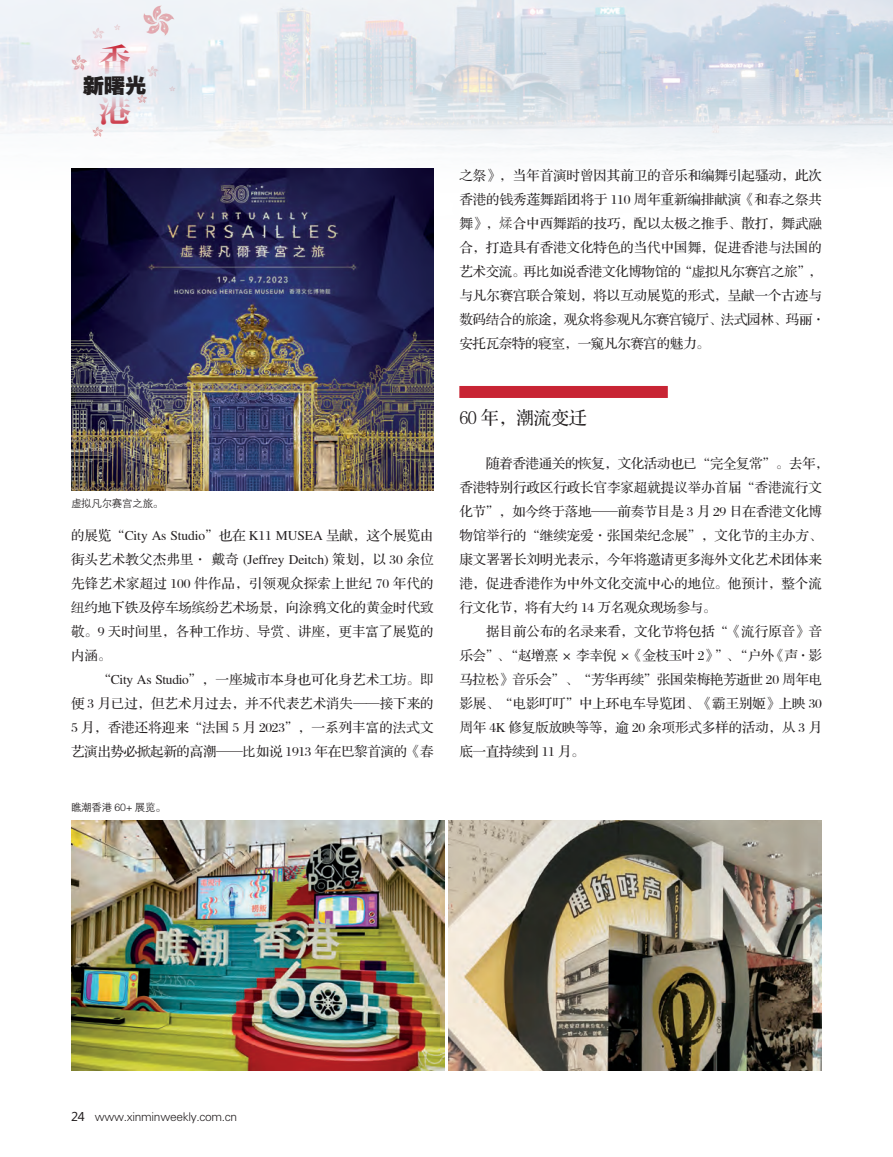
<style>
.page{position:relative;width:893px;height:1157px;background:#fff}
.page>*{position:absolute;margin:0;border:0;box-sizing:border-box;transform-origin:0 0}
.t1{font:32.25px/50.4px "FZFYSJW GB1 0";color:#c82434}
.t2{font:21.6px "FZYDTHJW GB1 0";color:#231f20}
.t3{font:18px "FZS3 K GBK1 0";letter-spacing:-.025em;color:#231f20}
.t4{font:13.5px/24px "FZS3 JW GB1 0";letter-spacing:-.005em;color:#231f20}
.t5{font:13.5px "FZS3 JW GB1 0";letter-spacing:-.025em;color:#231f20}
.t6{font:13.5px "FZS3 JW GB1 0";letter-spacing:.015em;color:#231f20}
.t7{font:13.5px "FZS3 JW GB1 0";letter-spacing:.02em;color:#231f20}
.t8{font:12px "FZXH1 JW GB1 0";letter-spacing:-.025em;color:#231f20}
.t9{font:10.5px "FZZDXJW GB1 0";letter-spacing:-.025em;color:#231f20}
.s1{font-family:"Adobe Song Std";font-weight:300}
.s2{font-family:"Microsoft Ya Hei"}
</style>
<div class="page">
<img style="left:0;top:0;width:893px;height:159px">
<img style="left:71px;top:54px;width:17px;height:17px">
<svg style="left:138px;top:94px;width:9px;height:10px"></svg>
<svg style="left:93px;top:126px;width:10px;height:11px"></svg>
<svg style="left:147px;top:66px;width:12px;height:11px"></svg>
<svg style="left:93px;top:28px;width:11px;height:11px"></svg>
<svg style="left:170px;top:86px;width:5px;height:6px"></svg>
<svg style="left:114px;top:25px;width:6px;height:5px"></svg>
<img style="left:142px;top:4px;width:33px;height:34px">
<div style="left:459px;top:386px;width:209px;height:12px;background:#c82434"></div>
<img style="left:71px;top:168px;width:363px;height:322px">
<img style="left:71px;top:820px;width:373px;height:250px">
<img style="left:449px;top:820px;width:373px;height:250px">
<h1 class="t1" style="left:98px;top:37px;width:34px">香港</h1>
<h2 class="t2" style="left:83px;top:74px;width:65px">新曙光</h2>
<p class="t9" style="left:71px;top:498px;width:94px">虚拟凡尔赛宫之旅。</p>
<p class="t4" style="left:71px;top:524px;width:364px">的展览“City As Studio”也在 K11 MUSEA 呈献，这个展览由</p>
<p class="t4" style="left:71px;top:548px;width:364px">街头艺术教父杰弗里· 戴奇 (Jeffrey Deitch) 策划，以 30 余位</p>
<p class="t7" style="left:71px;top:576px;width:364px">先锋艺术家超过 100 件作品，引领观众探索上世纪 70 年代的</p>
<p class="t4" style="left:71px;top:596px;width:364px">纽约地下铁及停车场缤纷艺术场景，向涂鸦文化的黄金时代致</p>
<p class="t4" style="left:71px;top:620px;width:364px">敬。9 天时间里，各种工作坊、导赏、讲座，更丰富了展览的</p>
<p class="t4" style="left:71px;top:644px;width:42px">内涵。</p>
<p class="t6" style="left:98px;top:672px;width:337px">“City As Studio”，一座城市本身也可化身艺术工坊。即</p>
<p class="t4" style="left:71px;top:692px;width:364px">便 3 月已过，但艺术月过去，并不代表艺术消失——接下来的</p>
<p class="t4" style="left:71px;top:716px;width:364px">5 月，香港还将迎来“法国 5 月 2023”，一系列丰富的法式文</p>
<p class="t4" style="left:71px;top:740px;width:364px">艺演出势必掀起新的高潮——比如说 1913 年在巴黎首演的《春</p>
<p class="t9" style="left:71px;top:801px;width:96px">瞧潮香港 60+ 展览。</p>
<p class="t4" style="left:459px;top:164px;width:367px">之祭》，当年首演时曾因其前卫的音乐和编舞引起骚动，此次香港的钱秀莲舞蹈团将于 110 周年重新编排献演《和春之祭共舞》，<span class="s1">煣</span>合中西舞蹈的技巧，配以太极之推手、散打，舞武融合，打造具有香港文化特色的当代中国舞，促进香港与法国的艺术交流。再比如说香港文化博物馆的“虚拟凡尔赛宫之旅”，与凡尔赛宫联合策划，将以互动展览的形式，呈献一个古迹与数码结合的旅途，观众将参观凡尔赛宫镜厅、法式园林、玛丽·安托瓦奈特的寝室，一窥凡尔赛宫的魅力。</p>
<p class="t3" style="left:459px;top:408px;width:129px">60 年，潮流变迁</p>
<p class="t5" style="left:486px;top:456px;width:344px">随着香港通关的恢复，文化活动也已“完全复常”。去年，</p>
<p class="t4" style="left:459px;top:476px;width:364px">香港特别行政区行政长官李家超就提议举办首届“香港流行文</p>
<p class="t5" style="left:459px;top:504px;width:364px">化节”，如今终于落地——前奏节目是 3 月 29 日在香港文化博</p>
<p class="t4" style="left:459px;top:524px;width:364px">物馆举行的“继续宠爱·张国荣纪念展”，文化节的主办方、</p>
<p class="t4" style="left:459px;top:548px;width:364px">康文署署长刘明光表示，今年将邀请更多海外文化艺术团体来</p>
<p class="t4" style="left:459px;top:572px;width:364px">港，促进香港作为中外文化交流中心的地位。他预计，整个流</p>
<p class="t5" style="left:459px;top:600px;width:258px">行文化节，将有大约 14 万名观众现场参与。</p>
<p class="t4" style="left:486px;top:620px;width:337px">据目前公布的名录来看，文化节将包括“《流行原音》音</p>
<p class="t5" style="left:459px;top:648px;width:364px">乐会”、“赵增熹 × 李幸倪 ×《金枝玉叶 2》”、“户外《声·影</p>
<p class="t5" style="left:459px;top:672px;width:364px">马拉松》音乐会”、“芳华再续”张国荣梅艳芳逝世 20 周年电</p>
<p class="t4" style="left:459px;top:692px;width:364px">影展、“电影叮叮”中上环电车导览团、《霸王别姬》上映 30</p>
<p class="t4" style="left:459px;top:716px;width:364px">周年 4K 修复版放映等等，逾 20 余项形式多样的活动，从 3 月</p>
<p class="t5" style="left:459px;top:744px;width:127px">底一直持续到 11 月。</p>
<p class="t8" style="left:71px;top:1109px;width:168px"><span class="s2">24</span> www.xinminweekly.com.cn</p>
</div>
